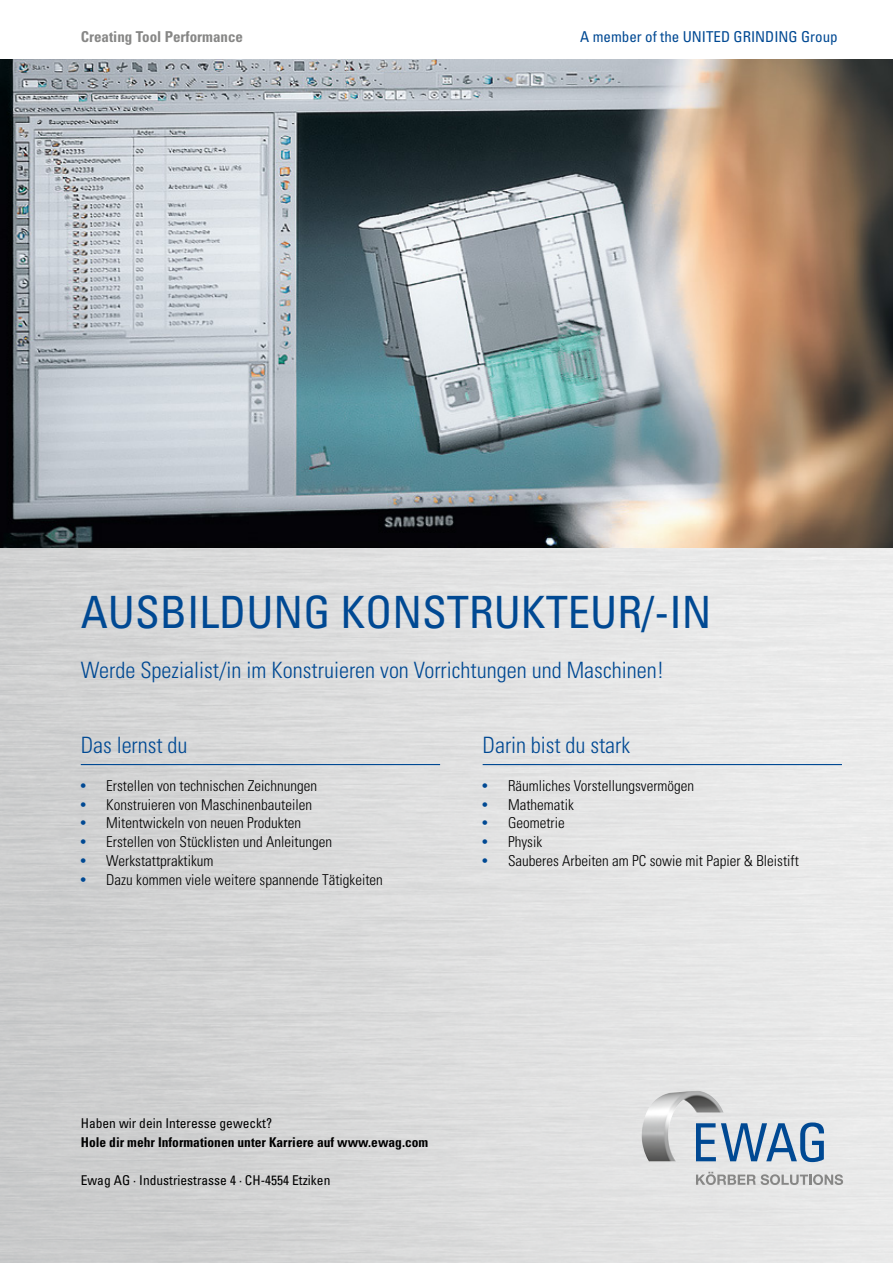
<style>
.page{position:relative;width:893px;height:1263px;background:#fff}
.page>*{position:absolute;margin:0;border:0;box-sizing:border-box;transform-origin:0 0}
.t1{font:condensed 44.55px "Univers LT";color:#004993}
.t2{font:300 condensed 22.5px "Univers LT";color:#004993}
.t3{font:300 condensed 15px "Univers LT";color:#000}
.t4{font:condensed 15px "Univers LT";color:#004993}
.t5{font:700 condensed 15px "Univers LT";color:#878786}
.t6{font:condensed 13.5px "Univers LT";color:#000}
.t7{font:700 condensed 13.5px "Univers LT";color:#000}
.s1{font-weight:400;color:#004993}
</style>
<div class="page">
<img style="left:0;top:547px;width:893px;height:716px">
<img style="left:0;top:60px;width:893px;height:487px">
<svg style="left:696px;top:1122px;width:128px;height:40px"></svg>
<img style="left:642px;top:1091px;width:82px;height:70px">
<svg style="left:696px;top:1172px;width:147px;height:13px"></svg>
<hr style="left:81px;top:764px;width:359px;height:1px;background:#004993">
<hr style="left:483px;top:764px;width:359px;height:1px;background:#004993">
<p class="t5" style="left:81px;top:27px;width:164px">Creating Tool Performance</p>
<p class="t4" style="left:580px;top:27px;width:259px">A member of the UNITED GRINDING Group</p>
<h1 class="t1" style="left:81px;top:584px;width:632px">AUSBILDUNG KONSTRUKTEUR/-IN</h1>
<h2 class="t2" style="left:81px;top:657px;width:585px">Werde Spezialist/in im Konstruieren von Vorrichtungen und Maschinen!</h2>
<h2 class="t2" style="left:81px;top:732px;width:108px">Das lernst du</h2>
<p class="t3" style="left:81px;top:776px;width:238px"><span class="s1">•</span> Erstellen von technischen Zeichnungen</p>
<p class="t3" style="left:81px;top:795px;width:233px"><span class="s1">•</span> Konstruieren von Maschinenbauteilen</p>
<p class="t3" style="left:81px;top:814px;width:222px"><span class="s1">•</span> Mitentwickeln von neuen Produkten</p>
<p class="t3" style="left:81px;top:833px;width:253px"><span class="s1">•</span> Erstellen von Stücklisten und Anleitungen</p>
<p class="t3" style="left:81px;top:851px;width:134px"><span class="s1">•</span> Werkstattpraktikum</p>
<p class="t3" style="left:81px;top:870px;width:304px"><span class="s1">•</span> Dazu kommen viele weitere spannende Tätigkeiten</p>
<h2 class="t2" style="left:483px;top:732px;width:149px">Darin bist du stark</h2>
<p class="t3" style="left:483px;top:776px;width:213px"><span class="s1">•</span> Räumliches Vorstellungsvermögen</p>
<p class="t3" style="left:483px;top:795px;width:93px"><span class="s1">•</span> Mathematik</p>
<p class="t3" style="left:483px;top:814px;width:84px"><span class="s1">•</span> Geometrie</p>
<p class="t3" style="left:483px;top:833px;width:61px"><span class="s1">•</span> Physik</p>
<p class="t3" style="left:483px;top:851px;width:318px"><span class="s1">•</span> Sauberes Arbeiten am PC sowie mit Papier &amp; Bleistift</p>
<p class="t6" style="left:81px;top:1115px;width:193px">Haben wir dein Interesse geweckt?</p>
<p class="t7" style="left:81px;top:1134px;width:349px">Hole dir mehr Informationen unter Karriere auf www.ewag.com</p>
<p class="t6" style="left:81px;top:1171px;width:251px">Ewag AG · Industriestrasse 4 · CH-4554 Etziken</p>
</div>
